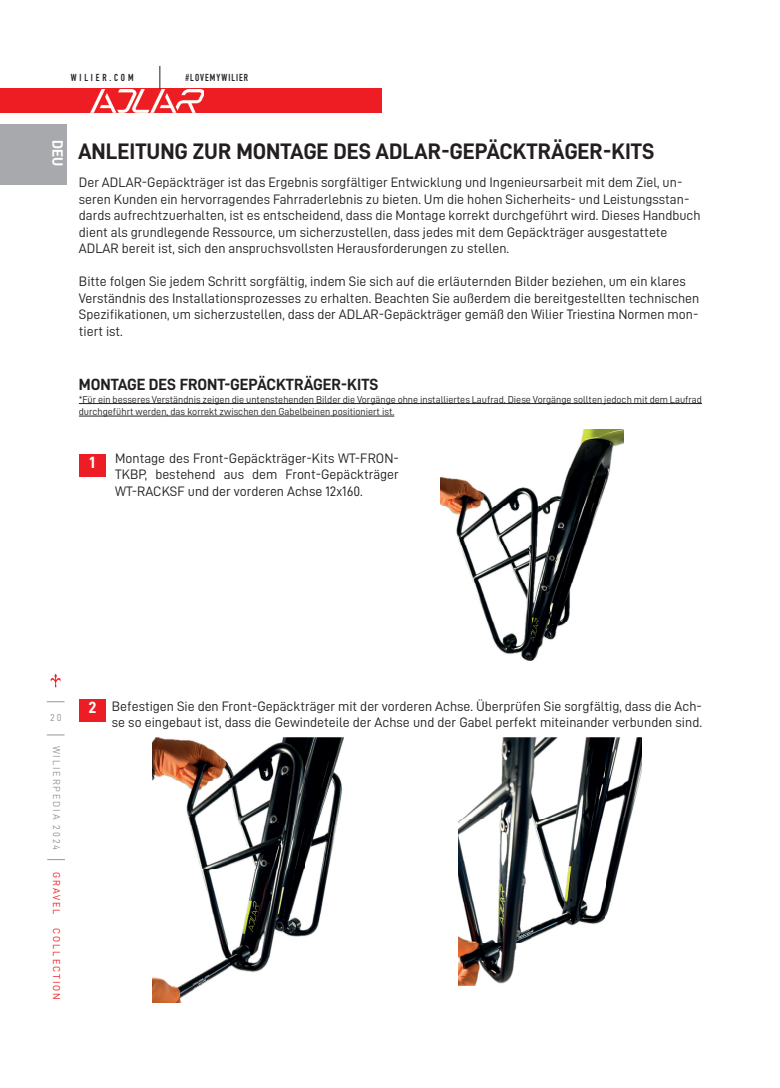
<style>
.page{position:relative;width:780px;height:1088px;background:#fff}
.page>*{position:absolute;margin:0;border:0;box-sizing:border-box;transform-origin:0 0}
.t1{font:22.5px "D DIN Bold";color:#231f20}
.t2{font:16.25px "D DIN Bold";letter-spacing:-.01em;color:#231f20}
.t3{font:16.25px "D DIN Bold";color:#fff}
.t4{font:15px "D DIN Bold";color:#fff}
.t5{font:13.75px/16.5px "D DIN";color:#231f20}
.t6{font:10px/12.5px "D DIN";color:#231f20}
.t7{font:10px "D DIN";letter-spacing:.19em;color:#939598}
.t8{font:10px "D DIN";letter-spacing:.19em;color:#ee1d23}
.t9{font:10px "DIN Engschrift Std";letter-spacing:.105em;color:#231f20}
.t10{font:10px "DIN Engschrift Std";letter-spacing:.285em;color:#231f20}
</style>
<div class="page">
<div style="left:0;top:124px;width:67px;height:60px;background:#a8a9ad"></div>
<hr style="left:79px;top:403px;width:623px;height:1px;background:#231f20">
<hr style="left:79px;top:416px;width:315px;height:1px;background:#231f20">
<img style="left:440px;top:430px;width:184px;height:230px">
<img style="left:458px;top:737px;width:183px;height:248px">
<img style="left:152px;top:737px;width:191px;height:266px">
<div style="left:79px;top:454px;width:27px;height:22px;background:#ec1d25"></div>
<div style="left:79px;top:699px;width:27px;height:22px;background:#ec1d25"></div>
<div style="left:0;top:88px;width:381px;height:24px;background:#ee1d23"></div>
<svg style="left:159px;top:66px;width:1px;height:23px"></svg>
<svg style="left:47px;top:859px;width:18px;height:1px"></svg>
<svg style="left:47px;top:734px;width:17px;height:1px"></svg>
<svg style="left:47px;top:701px;width:17px;height:1px"></svg>
<svg style="left:50px;top:673px;width:11px;height:14px"></svg>
<img style="left:90px;top:90px;width:114px;height:22px">
<p class="t10" style="left:71px;top:71px;width:64px">WILIER.COM</p>
<p class="t9" style="left:185px;top:71px;width:64px">#LOVEMYWILIER</p>
<p class="t4" style="left:66px;top:140px;width:28px;rotate:90deg">DEU</p>
<h1 class="t1" style="left:78px;top:139px;width:578px">ANLEITUNG ZUR MONTAGE DES ADLAR-GEPÄCKTRÄGER-KITS</h1>
<p class="t5" style="left:79px;top:174px;width:623px">Der ADLAR-Gepäckträger ist das Ergebnis sorgfältiger Entwicklung und Ingenieursarbeit mit dem Ziel, un&shy;seren Kunden ein hervorragendes Fahrraderlebnis zu bieten. Um die hohen Sicherheits- und Leistungsstan&shy;dards aufrechtzuerhalten, ist es entscheidend, dass die Montage korrekt durchgeführt wird. Dieses Handbuch dient als grundlegende Ressource, um sicherzustellen, dass jedes mit dem Gepäckträger ausgestattete ADLAR bereit ist, sich den anspruchsvollsten Herausforderungen zu stellen.</p>
<p class="t5" style="left:79px;top:273px;width:622px">Bitte folgen Sie jedem Schritt sorgfältig, indem Sie sich auf die erläuternden Bilder beziehen, um ein klares Verständnis des Installationsprozesses zu erhalten. Beachten Sie außerdem die bereitgestellten technischen Spezifikationen, um sicherzustellen, dass der ADLAR-Gepäckträger gemäß den Wilier Triestina Normen mon&shy;tiert ist.</p>
<p class="t2" style="left:79px;top:375px;width:301px">MONTAGE DES FRONT-GEPÄCKTRÄGER-KITS</p>
<p class="t6" style="left:79px;top:393px;width:624px">*Für ein besseres Verständnis zeigen die untenstehenden Bilder die Vorgänge ohne installiertes Laufrad. Diese Vorgänge sollten jedoch mit dem Laufrad durchgeführt werden, das korrekt zwischen den Gabelbeinen positioniert ist.</p>
<p class="t5" style="left:115px;top:450px;width:285px;text-align:justify">Montage des Front-Gepäckträger-Kits WT-FRON-TKBP, bestehend aus dem Front-Gepäckträger WT-RACKSF und der vorderen Achse 12x160.</p>
<p class="t3" style="left:89px;top:453px;width:7px">1</p>
<p class="t7" style="left:50px;top:712px;width:13px">20</p>
<p class="t7" style="left:62px;top:745px;width:106px;rotate:90deg">WILIERPEDIA 2024</p>
<p class="t8" style="left:62px;top:872px;width:44px;rotate:90deg">GRAVEL</p>
<p class="t8" style="left:62px;top:928px;width:72px;rotate:90deg">COLLECTION</p>
<p class="t3" style="left:88px;top:698px;width:10px">2</p>
<p class="t5" style="left:112px;top:698px;width:591px">Befestigen Sie den Front-Gepäckträger mit der vorderen Achse. Überprüfen Sie sorgfältig, dass die Ach&shy;se so eingebaut ist, dass die Gewindeteile der Achse und der Gabel perfekt miteinander verbunden sind.</p>
</div>
